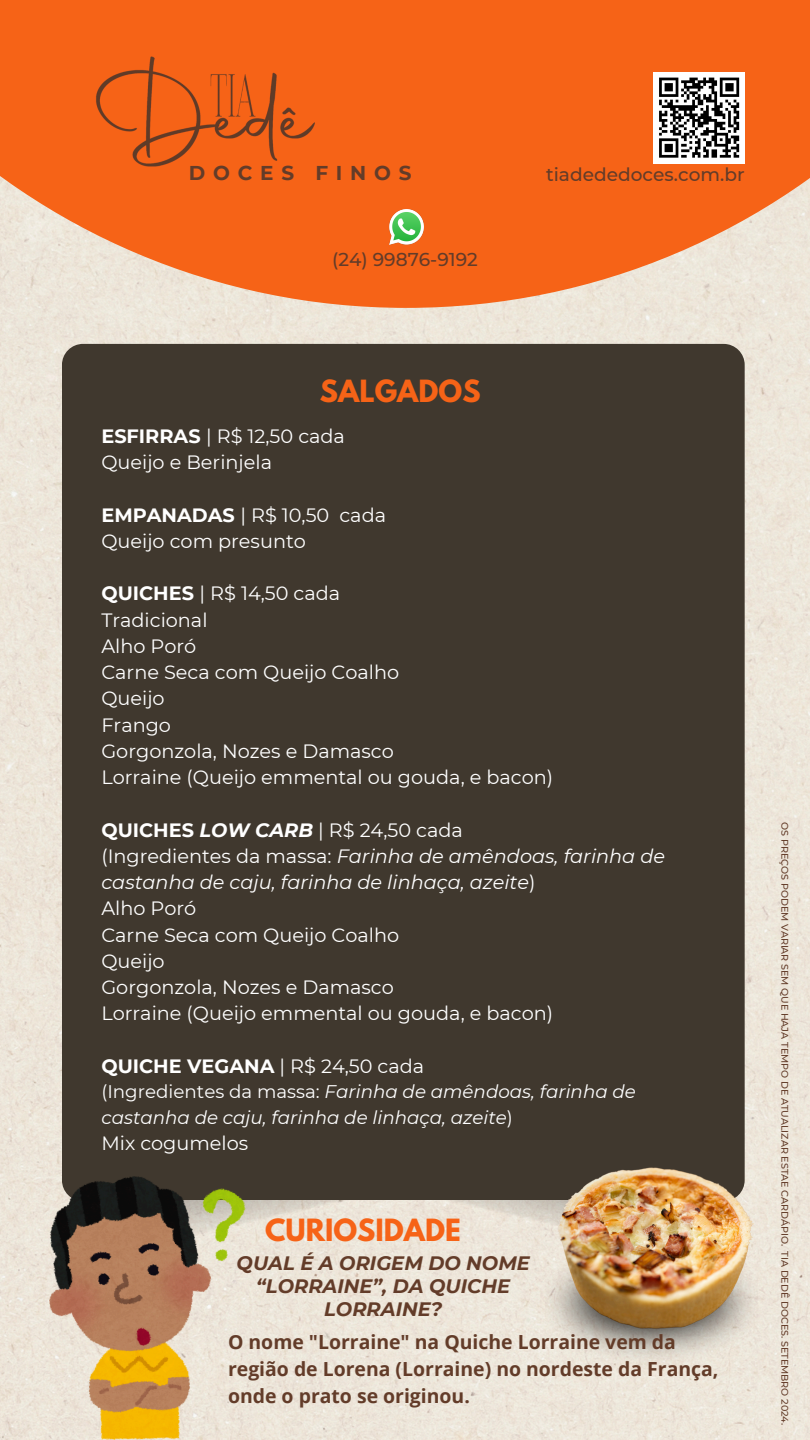
<style>
.page{position:relative;width:810px;height:1440px;background:#fff}
.page>*{position:absolute;margin:0;border:0;box-sizing:border-box;transform-origin:0 0}
.t1{font:700 27.1px "League Spartan";color:#f66317}
.t2{font:700 20px "Montserrat";letter-spacing:.39em;color:#633c29}
.t3{font:700 19.4px/27px "Open Sans";color:#633c29}
.t4{font:italic 700 19.4px/23.2px "Montserrat";color:#633c29;text-align:center}
.t5{font:19.3px/26.2px "Montserrat";color:#fff}
.t6{font:700 19.3px "Montserrat";color:#fff}
.t7{font:500 18.6px "Montserrat";color:#633c29}
.t8{font:italic 18.3px/25.5px "Montserrat";color:#fff}
.t9{font:500 9.6px "Montserrat";color:#633c29}
.s1{font-weight:700}
.s2{font-weight:700;font-style:italic}
.s3{font-style:italic}
.s4{font-weight:400}
.s5{font-style:normal}
</style>
<div class="page">
<div style="left:0;top:308px;width:810px;height:1132px;background:#ede6d9"></div>
<svg style="left:0;top:0;width:810px;height:308px;background:#f47836"></svg>
<img style="left:246px;top:1200px;width:465px;height:207px">
<div style="left:62px;top:344px;width:683px;height:856px;background:#40382e"></div>
<img style="left:68px;top:50px;width:263px;height:123px">
<div style="left:654px;top:72px;width:91px;height:91px;background:#fff"></div>
<svg style="left:659px;top:77px;width:81px;height:81px"></svg>
<img style="left:389px;top:210px;width:34px;height:34px">
<img style="left:49px;top:1177px;width:197px;height:263px">
<img style="left:546px;top:1236px;width:212px;height:133px">
<img style="left:552px;top:1157px;width:209px;height:173px">
<h4 class="t2" style="left:189px;top:161px;width:224px">DOCES FINOS</h4>
<h1 class="t7" style="left:546px;top:163px;width:200px">tiadededoces.com.br</h1>
<h2 class="t7" style="left:332px;top:248px;width:147px">(24) 99876-9192</h2>
<h4 class="t1" style="left:320px;top:377px;width:162px">SALGADOS</h4>
<h3 class="t5" style="left:101px;top:423px;width:245px"><span class="s1">ESFIRRAS</span> | R$ 12,50 cada<br>Queijo e Berinjela</h3>
<p class="t5" style="left:101px;top:502px;width:286px"><span class="s1">EMPANADAS</span> | R$ 10,50 cada<br>Queijo com presunto</p>
<h3 class="t5" style="left:101px;top:580px;width:453px"><span class="s1">QUICHES</span> | R$ 14,50 cada<br>Tradicional<br>Alho Poró<br>Carne Seca com Queijo Coalho<br>Queijo<br>Frango<br>Gorgonzola, Nozes e Damasco<br>Lorraine (Queijo emmental ou gouda, e bacon)</h3>
<p class="t5" style="left:101px;top:817px;width:565px"><span class="s1">QUICHES</span> <span class="s2">LOW CARB</span> | R$ 24,50 cada<br>(Ingredientes da massa: <span class="s3">Farinha de amêndoas, farinha de castanha de caju, farinha de linhaça, azeite</span>)<br>Alho Poró<br>Carne Seca com Queijo Coalho<br>Queijo<br>Gorgonzola, Nozes e Damasco<br>Lorraine (Queijo emmental ou gouda, e bacon)</p>
<h1 class="t6" style="left:101px;top:1054px;width:324px">QUICHE VEGANA <span class="s4">| R$ 24,50 cada</span></h1>
<h1 class="t8" style="left:101px;top:1079px;width:536px"><span class="s5">(Ingredientes da massa:</span> Farinha de amêndoas, farinha de castanha de caju, farinha de linhaça, azeite<span class="s5">)</span></h1>
<h1 class="t5" style="left:101px;top:1130px;width:148px">Mix cogumelos</h1>
<h3 class="t1" style="left:265px;top:1217px;width:197px">CURIOSIDADE</h3>
<p class="t4" style="left:237px;top:1251px;width:295px">QUAL É A ORIGEM DO NOME “LORRAINE”, DA QUICHE<br>LORRAINE?</p>
<p class="t3" style="left:228px;top:1328px;width:492px">O nome "Lorraine" na Quiche Lorraine vem da região de Lorena (Lorraine) no nordeste da França, onde o prato se originou.</p>
<p class="t9" style="left:791px;top:822px;width:604px;rotate:90deg">OS PREÇOS PODEM VARIAR SEM QUE HAJA TEMPO DE ATUALIZAR ESTAE CARDÁPIO. TIA DEDÊ DOCES. SETEMBRO 2024.</p>
</div>
